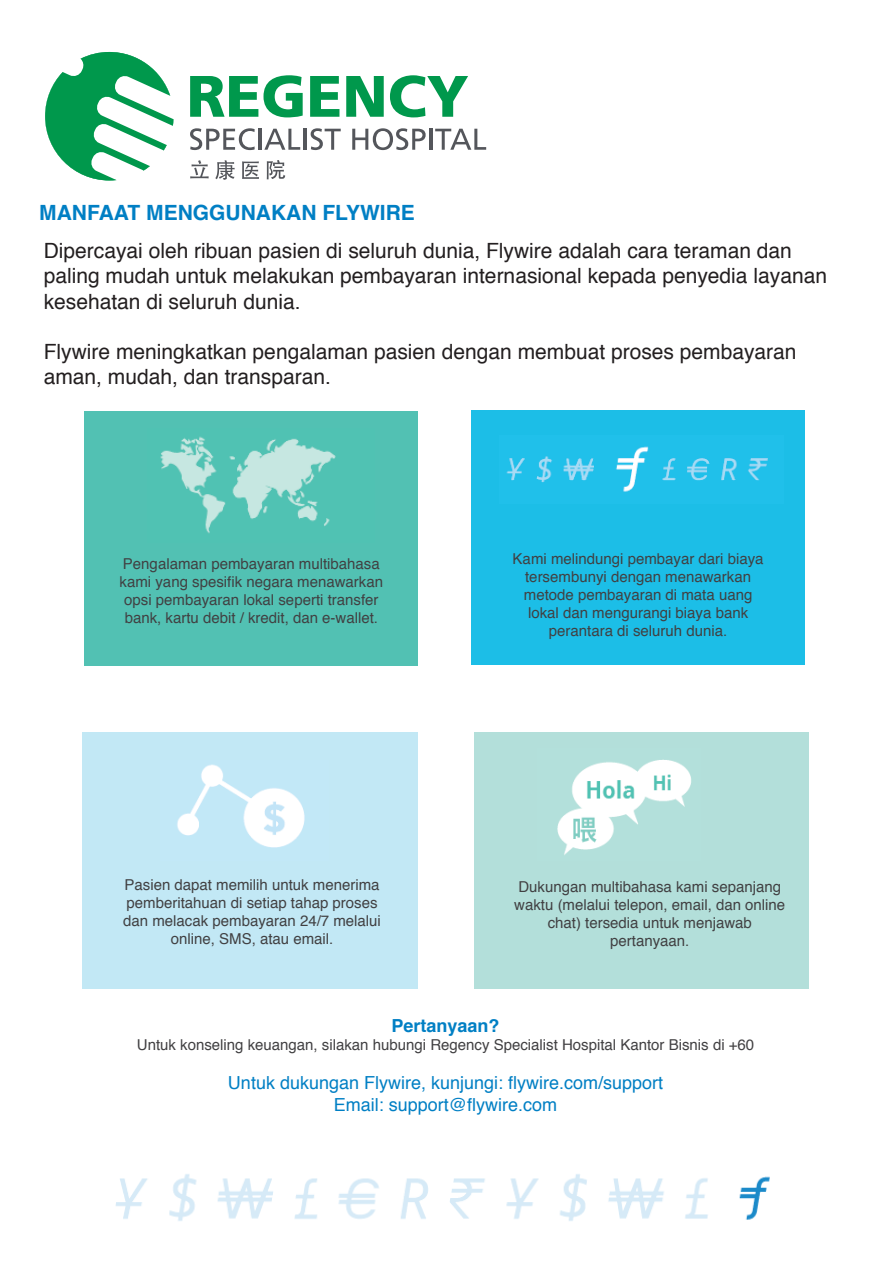
<style>
.page{position:relative;width:893px;height:1263px;background:#fff}
.page>*{position:absolute;margin:0;border:0;box-sizing:border-box;transform-origin:0 0}
.t1{font:21px/25.2px "Helvetica";color:#231f20}
.t2{font:700 21px "Helvetica";color:#007fc4}
.t3{font:18px/21.6px "Helvetica";color:#007fc4;text-align:center}
.t4{font:700 18px "Helvetica";color:#007fc4}
.t5{font:15px/18px "Helvetica";color:#414042;text-align:center}
</style>
<div class="page">
<div style="left:84px;top:411px;width:334px;height:255px;background:#52c1b3"></div>
<img style="left:160px;top:436px;width:176px;height:97px">
<div style="left:471px;top:410px;width:334px;height:255px;background:#1cbee7"></div>
<img style="left:506px;top:446px;width:262px;height:46px">
<div style="left:82px;top:732px;width:335px;height:256px;background:#c2e8f5"></div>
<img style="left:177px;top:764px;width:128px;height:84px">
<div style="left:474px;top:732px;width:335px;height:256px;background:#b3dfda"></div>
<img style="left:557px;top:759px;width:135px;height:96px">
<img style="left:115px;top:1174px;width:655px;height:47px">
<svg style="left:190px;top:160px;width:19px;height:18px"></svg>
<svg style="left:215px;top:160px;width:20px;height:20px"></svg>
<svg style="left:242px;top:161px;width:17px;height:18px"></svg>
<svg style="left:267px;top:160px;width:18px;height:19px"></svg>
<svg style="left:190px;top:75px;width:113px;height:42px"></svg>
<svg style="left:310px;top:76px;width:29px;height:41px"></svg>
<svg style="left:346px;top:76px;width:38px;height:41px"></svg>
<svg style="left:390px;top:75px;width:78px;height:42px"></svg>
<svg style="left:190px;top:128px;width:65px;height:22px"></svg>
<hr style="left:258px;top:129px;width:3px;height:21px;background:#54565b">
<svg style="left:264px;top:129px;width:36px;height:21px"></svg>
<hr style="left:304px;top:129px;width:3px;height:21px;background:#54565b">
<svg style="left:311px;top:128px;width:30px;height:22px"></svg>
<svg style="left:352px;top:128px;width:74px;height:22px"></svg>
<hr style="left:429px;top:129px;width:3px;height:21px;background:#54565b">
<svg style="left:435px;top:129px;width:51px;height:21px"></svg>
<svg style="left:45px;top:52px;width:128px;height:128px"></svg>
<h1 class="t2" style="left:39px;top:196px;width:377px">MANFAAT MENGGUNAKAN FLYWIRE</h1>
<h1 class="t1" style="left:44px;top:239px;width:785px">Dipercayai oleh ribuan pasien di seluruh dunia, Flywire adalah cara teraman dan paling mudah untuk melakukan pembayaran internasional kepada penyedia layanan kesehatan di seluruh dunia.</h1>
<h1 class="t1" style="left:44px;top:340px;width:754px">Flywire meningkatkan pengalaman pasien dengan membuat proses pembayaran aman, mudah, dan transparan.</h1>
<p class="t5" style="left:120px;top:555px;width:265px">Pengalaman pembayaran multibahasa kami yang spesifik negara menawarkan opsi pembayaran lokal seperti transfer bank, kartu debit / kredit, dan e-wallet.</p>
<p class="t5" style="left:513px;top:550px;width:252px">Kami melindungi pembayar dari biaya tersembunyi dengan menawarkan metode pembayaran di mata uang lokal dan mengurangi biaya bank perantara di seluruh dunia.</p>
<p class="t5" style="left:123px;top:876px;width:259px">Pasien dapat memilih untuk menerima pemberitahuan di setiap tahap proses dan melacak pembayaran 24/7 melalui online, SMS, atau email.</p>
<p class="t5" style="left:514px;top:878px;width:272px">Dukungan multibahasa kami sepanjang waktu (melalui telepon, email, dan online chat) tersedia untuk menjawab pertanyaan.</p>
<p class="t4" style="left:392px;top:1011px;width:110px">Pertanyaan?</p>
<p class="t5" style="left:137px;top:1036px;width:619px">Untuk konseling keuangan, silakan hubungi Regency Specialist Hospital Kantor Bisnis di +60</p>
<p class="t3" style="left:228px;top:1072px;width:437px">Untuk dukungan Flywire, kunjungi: flywire.com/support<br>Email: support@flywire.com</p>
</div>
